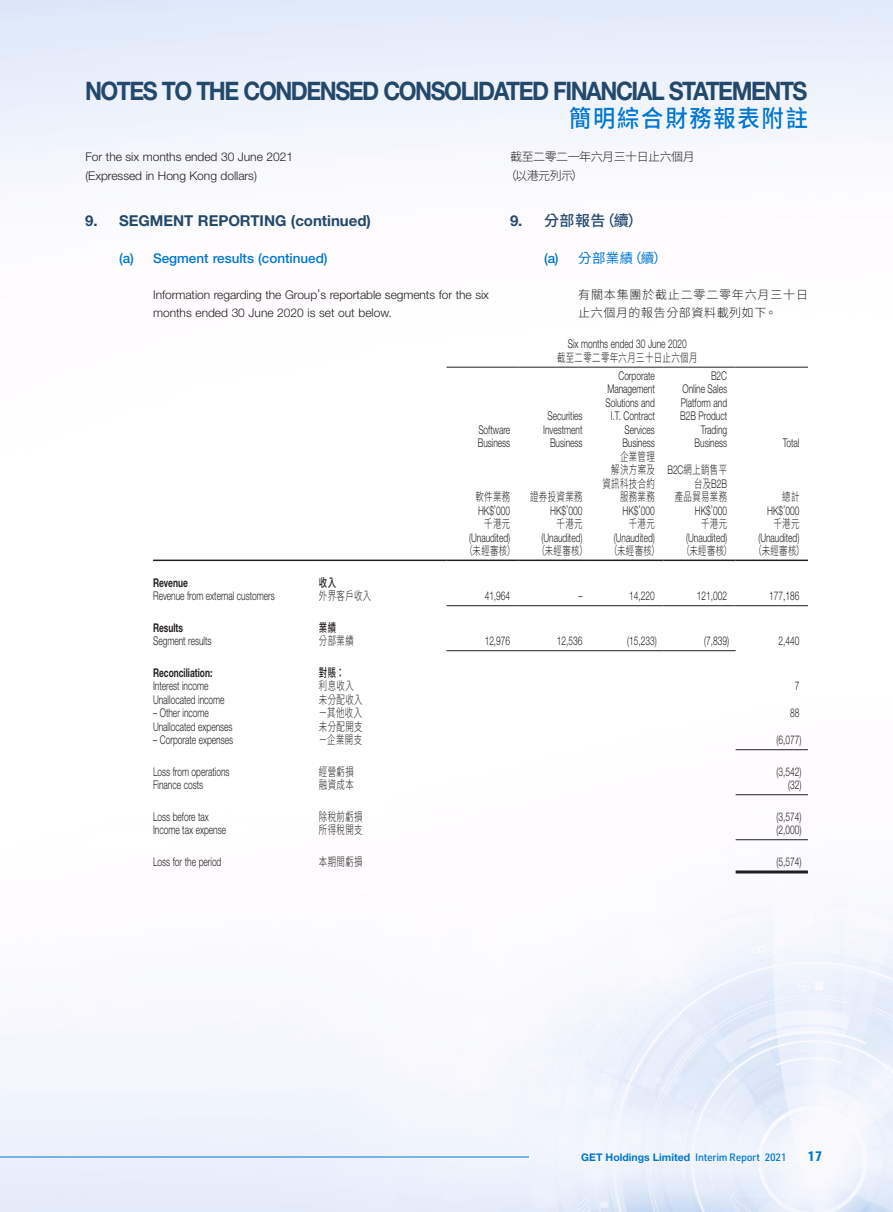
<style>
.page{position:relative;width:893px;height:1212px;background:#fff}
.page>*{position:absolute;margin:0;border:0;box-sizing:border-box;transform-origin:0 0}
.t1{font:700 25.5px "Helvetica Neue LT Std";letter-spacing:-.065em;color:#22496c;scale:.9 1}
.t2{font:500 24px "Source Han Sans TC";letter-spacing:.08em;color:#0077d0;scale:.93 1}
.Heading_1{font:700 15px "Helvetica Neue LT Std";color:#22496c}
.C_Heading_1{font:500 15px "Source Han Sans TC";color:#22496c}
.Heading_2{font:500 13.5px "Helvetica Neue LT Std";color:#0077d0}
.C_Heading_2{font:13.5px "Source Han Sans TC";color:#0077d0}
.t3{font:700 13.5px "URWDIN";color:#0077d0}
.Body_Text{font:300 12px/13.5px "Helvetica Neue LT Std";color:#231f20;text-align:right;scale:.7 1}
.Body_Text-2{font:300 12px/13.5px "Source Han Sans TC";letter-spacing:.05em;color:#231f20;text-align:right;scale:.7 1}
.Body_Text-3{font:300 12px/18.5px "Helvetica Neue LT Std";color:#231f20}
.C_Body_Text{font:300 12px/18px "Source Han Sans TC";letter-spacing:.05em;color:#231f20}
.Body_Text-4{font:700 12px "Helvetica Neue LT Std";color:#231f20;scale:.7 1}
.C_Body_Text-2{font:300 12px/18.5px "Source Han Sans TC";letter-spacing:-.04em;color:#231f20}
.Body_Text-5{font:500 12px "Source Han Sans TC";color:#231f20;scale:.7 1}
.t4{font:700 10.5px "Helvetica Neue LT Std";color:#0077d0}
.s1{font-family:"Helvetica Neue LT Std";font-weight:700}
.s2{font-family:"Helvetica Neue LT Std";font-weight:500}
.s3{font-family:"Helvetica Neue LT Std"}
.s4{font-family:"URWDIN";font-weight:500}
</style>
<div class="page">
<hr style="left:0;top:1156px;width:529px;height:1px;background:#0077d0">
<hr style="left:446px;top:367px;width:73px;height:1px;background:#231f20">
<hr style="left:519px;top:367px;width:72px;height:1px;background:#231f20">
<hr style="left:591px;top:367px;width:72px;height:1px;background:#231f20">
<hr style="left:663px;top:367px;width:73px;height:1px;background:#231f20">
<hr style="left:736px;top:367px;width:72px;height:1px;background:#231f20">
<hr style="left:153px;top:559px;width:166px;height:2px;background:#231f20">
<hr style="left:319px;top:559px;width:127px;height:2px;background:#231f20">
<hr style="left:446px;top:559px;width:73px;height:2px;background:#231f20">
<hr style="left:519px;top:559px;width:72px;height:2px;background:#231f20">
<hr style="left:591px;top:559px;width:72px;height:2px;background:#231f20">
<hr style="left:663px;top:559px;width:73px;height:2px;background:#231f20">
<hr style="left:736px;top:559px;width:72px;height:2px;background:#231f20">
<hr style="left:446px;top:605px;width:73px;height:1px;background:#231f20">
<hr style="left:519px;top:605px;width:72px;height:1px;background:#231f20">
<hr style="left:591px;top:605px;width:72px;height:1px;background:#231f20">
<hr style="left:663px;top:605px;width:73px;height:1px;background:#231f20">
<hr style="left:736px;top:605px;width:72px;height:1px;background:#231f20">
<hr style="left:446px;top:650px;width:73px;height:1px;background:#231f20">
<hr style="left:519px;top:650px;width:72px;height:1px;background:#231f20">
<hr style="left:591px;top:650px;width:72px;height:1px;background:#231f20">
<hr style="left:663px;top:650px;width:73px;height:1px;background:#231f20">
<hr style="left:736px;top:749px;width:72px;height:1px;background:#231f20">
<hr style="left:736px;top:794px;width:72px;height:1px;background:#231f20">
<hr style="left:736px;top:839px;width:72px;height:1px;background:#231f20">
<hr style="left:736px;top:870px;width:72px;height:3px;background:#231f20">
<h1 class="t1" style="left:85px;top:75px;width:804px">NOTES TO THE CONDENSED CONSOLIDATED FINANCIAL STATEMENTS</h1>
<h2 class="t2" style="left:569px;top:105px;width:258px">簡明綜合財務報表附註</h2>
<p class="Body_Text-3" style="left:85px;top:148px;width:209px">For the six months ended 30 June 2021 (Expressed in Hong Kong dollars)</p>
<p class="C_Body_Text-2" style="left:505px;top:148px;width:192px;text-indent:6px">截至二零二一年六月三十日止六個月（以港元列示）</p>
<p class="Heading_1" style="left:85px;top:211px;width:287px">9. SEGMENT REPORTING (continued)</p>
<p class="Heading_2" style="left:119px;top:250px;width:210px">(a) Segment results (continued)</p>
<p class="Body_Text-3" style="left:153px;top:285px;width:337px;line-height:18px">Information regarding the Group’s reportable segments for the six months ended 30 June 2020 is set out below.</p>
<p class="C_Heading_1" style="left:510px;top:212px;width:134px"><span class="s1">9.</span> 分部報告（續）</p>
<p class="C_Heading_2" style="left:544px;top:250px;width:124px"><span class="s2">(a)</span> 分部業績（續）</p>
<p class="C_Body_Text" style="left:578px;top:285px;width:231px">有關本集團於截止二零二零年六月三十日止六個月的報告分部資料載列如下。</p>
<p class="Body_Text" style="left:568px;top:337px;width:171px">Six months ended 30 June 2020</p>
<p class="Body_Text-2" style="left:557px;top:351px;width:202px">截至二零二零年六月三十日止六個月</p>
<p class="Body_Text" style="left:478px;top:422px;width:47px">Software</p>
<p class="Body_Text" style="left:478px;top:436px;width:48px">Business</p>
<p class="Body_Text" style="left:548px;top:409px;width:52px">Securities</p>
<p class="Body_Text" style="left:543px;top:422px;width:58px">Investment</p>
<p class="Body_Text" style="left:550px;top:436px;width:48px">Business</p>
<p class="Body_Text-2" style="left:475px;top:490px;width:51px">軟件業務</p>
<p class="Body_Text-2" style="left:530px;top:490px;width:76px">證券投資業務</p>
<p class="Body_Text" style="left:618px;top:368px;width:54px">Corporate</p>
<p class="Body_Text" style="left:607px;top:382px;width:69px">Management</p>
<p class="Body_Text" style="left:605px;top:395px;width:72px">Solutions and</p>
<p class="Body_Text" style="left:611px;top:409px;width:64px">I.T. Contract</p>
<p class="Body_Text" style="left:624px;top:422px;width:45px">Services</p>
<p class="Body_Text" style="left:622px;top:436px;width:48px">Business</p>
<p class="Body_Text-2" style="left:620px;top:450px;width:51px">企業管理</p>
<p class="Body_Text-2" style="left:611px;top:463px;width:64px">解決方案及</p>
<p class="Body_Text-2" style="left:602px;top:477px;width:76px">資訊科技合約</p>
<p class="Body_Text-2" style="left:620px;top:490px;width:51px">服務業務</p>
<p class="Body_Text" style="left:711px;top:368px;width:25px">B2C</p>
<p class="Body_Text" style="left:680px;top:382px;width:69px">Online Sales<br>Platform and<br>B2B Product<br>Trading</p>
<p class="Body_Text" style="left:695px;top:436px;width:48px">Business</p>
<p class="Body_Text" style="left:783px;top:436px;width:25px">Total</p>
<p class="Body_Text-2" style="left:667px;top:463px;width:87px"><span class="s3">B2C</span>網上銷售平台及<span class="s3">B2B<br></span>產品貿易業務</p>
<p class="Body_Text-2" style="left:782px;top:490px;width:26px">總計</p>
<p class="Body_Text" style="left:478px;top:503px;width:48px">HK$’000</p>
<p class="Body_Text" style="left:550px;top:503px;width:48px">HK$’000</p>
<p class="Body_Text" style="left:623px;top:503px;width:48px">HK$’000</p>
<p class="Body_Text" style="left:695px;top:503px;width:48px">HK$’000</p>
<p class="Body_Text" style="left:767px;top:503px;width:48px">HK$’000</p>
<p class="Body_Text-2" style="left:484px;top:517px;width:39px">千港元</p>
<p class="Body_Text-2" style="left:557px;top:517px;width:39px">千港元</p>
<p class="Body_Text-2" style="left:629px;top:517px;width:39px">千港元</p>
<p class="Body_Text-2" style="left:701px;top:517px;width:39px">千港元</p>
<p class="Body_Text-2" style="left:773px;top:517px;width:39px">千港元</p>
<p class="Body_Text" style="left:469px;top:530px;width:60px">(Unaudited)</p>
<p class="Body_Text" style="left:541px;top:530px;width:60px">(Unaudited)</p>
<p class="Body_Text" style="left:614px;top:530px;width:60px">(Unaudited)</p>
<p class="Body_Text" style="left:686px;top:530px;width:60px">(Unaudited)</p>
<p class="Body_Text" style="left:758px;top:530px;width:60px">(Unaudited)</p>
<p class="Body_Text-2" style="left:464px;top:544px;width:74px">（未經審核）</p>
<p class="Body_Text-2" style="left:537px;top:544px;width:74px">（未經審核）</p>
<p class="Body_Text-2" style="left:609px;top:544px;width:74px">（未經審核）</p>
<p class="Body_Text-2" style="left:681px;top:544px;width:74px">（未經審核）</p>
<p class="Body_Text-2" style="left:754px;top:544px;width:74px">（未經審核）</p>
<p class="Body_Text-4" style="left:153px;top:575px;width:51px">Revenue</p>
<p class="Body_Text-5" style="left:319px;top:575px;width:26px">收入</p>
<p class="Body_Text" style="left:153px;top:589px;width:175px">Revenue from external customers</p>
<p class="Body_Text-2" style="left:319px;top:589px;width:76px">外界客戶收入</p>
<p class="Body_Text" style="left:485px;top:589px;width:38px">41,964</p>
<p class="Body_Text" style="left:578px;top:589px;width:7px">–</p>
<p class="Body_Text" style="left:629px;top:589px;width:38px">14,220</p>
<p class="Body_Text" style="left:697px;top:589px;width:45px">121,002</p>
<p class="Body_Text" style="left:769px;top:589px;width:45px">177,186</p>
<p class="Body_Text-4" style="left:153px;top:620px;width:44px">Results</p>
<p class="Body_Text-5" style="left:319px;top:620px;width:26px">業績</p>
<p class="Body_Text" style="left:153px;top:634px;width:85px">Segment results</p>
<p class="Body_Text-2" style="left:319px;top:634px;width:51px">分部業績</p>
<p class="Body_Text" style="left:485px;top:634px;width:38px">12,976</p>
<p class="Body_Text" style="left:557px;top:634px;width:38px">12,536</p>
<p class="Body_Text" style="left:627px;top:634px;width:44px">(15,233)</p>
<p class="Body_Text" style="left:704px;top:634px;width:37px">(7,839)</p>
<p class="Body_Text" style="left:778px;top:634px;width:31px">2,440</p>
<p class="Body_Text-4" style="left:153px;top:665px;width:86px">Reconciliation:</p>
<p class="Body_Text-5" style="left:319px;top:665px;width:38px">對賬：</p>
<p class="Body_Text" style="left:153px;top:679px;width:81px">Interest income</p>
<p class="Body_Text-2" style="left:319px;top:679px;width:51px">利息收入</p>
<p class="Body_Text" style="left:795px;top:679px;width:8px">7</p>
<p class="Body_Text" style="left:153px;top:692px;width:104px">Unallocated income</p>
<p class="Body_Text-2" style="left:319px;top:693px;width:64px">未分配收入</p>
<p class="Body_Text" style="left:153px;top:706px;width:81px">– Other income</p>
<p class="Body_Text-2" style="left:319px;top:706px;width:63px">－其他收入</p>
<p class="Body_Text" style="left:790px;top:706px;width:15px">88</p>
<p class="Body_Text" style="left:153px;top:719px;width:115px">Unallocated expenses</p>
<p class="Body_Text-2" style="left:319px;top:720px;width:64px">未分配開支</p>
<p class="Body_Text" style="left:153px;top:733px;width:116px">– Corporate expenses</p>
<p class="Body_Text-2" style="left:319px;top:733px;width:63px">－企業開支</p>
<p class="Body_Text" style="left:776px;top:733px;width:37px">(6,077)</p>
<p class="Body_Text" style="left:153px;top:764px;width:111px">Loss from operations</p>
<p class="Body_Text-2" style="left:319px;top:765px;width:51px">經營虧損</p>
<p class="Body_Text" style="left:776px;top:764px;width:37px">(3,542)</p>
<p class="Body_Text" style="left:153px;top:778px;width:73px">Finance costs</p>
<p class="Body_Text-2" style="left:319px;top:778px;width:51px">融資成本</p>
<p class="Body_Text" style="left:788px;top:778px;width:21px">(32)</p>
<p class="Body_Text" style="left:153px;top:809px;width:81px">Loss before tax</p>
<p class="Body_Text-2" style="left:319px;top:810px;width:64px">除稅前虧損</p>
<p class="Body_Text" style="left:776px;top:809px;width:37px">(3,574)</p>
<p class="Body_Text" style="left:153px;top:823px;width:106px">Income tax expense</p>
<p class="Body_Text-2" style="left:319px;top:823px;width:64px">所得稅開支</p>
<p class="Body_Text" style="left:776px;top:823px;width:37px">(2,000)</p>
<p class="Body_Text" style="left:153px;top:854px;width:99px">Loss for the period</p>
<p class="Body_Text-2" style="left:319px;top:855px;width:64px">本期間虧損</p>
<p class="Body_Text" style="left:776px;top:854px;width:37px">(5,574)</p>
<p class="t4" style="left:581px;top:1150px;width:207px">GET Holdings Limited <span class="s4">Interim Report 2021</span></p>
<p class="t3" style="left:808px;top:1147px;width:16px">17</p>
</div>
